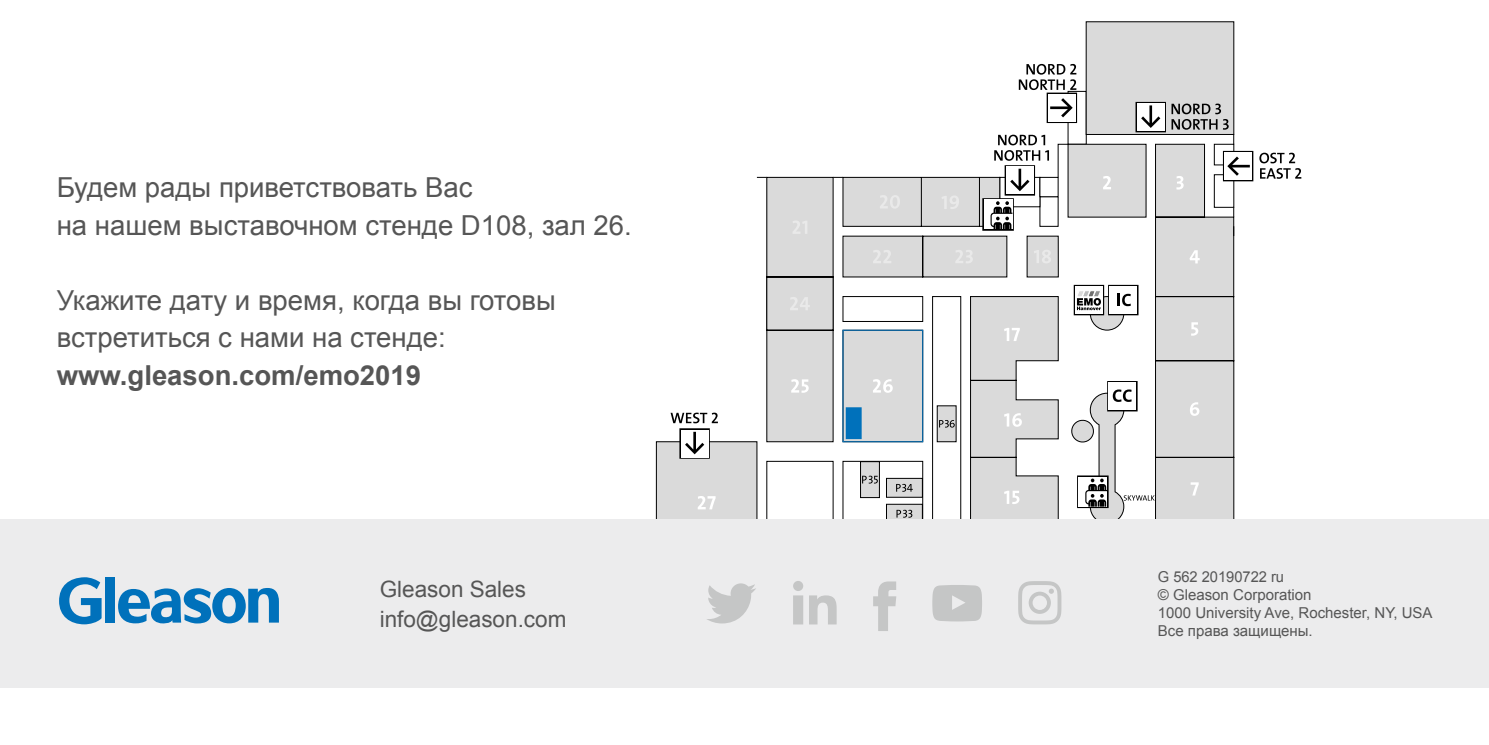
<style>
.page{position:relative;width:1489px;height:745px;background:#fff}
.page>*{position:absolute;margin:0;border:0;box-sizing:border-box;transform-origin:0 0}
.t1{font:27.5px/37.5px "Arial";color:#565656}
.t2{font:700 27.5px "Arial";color:#565656}
.t3{font:22.5px/30px "Arial";color:#565656}
.t4{font:15px/18px "Arial";color:#565656}
</style>
<div class="page">
<svg style="left:1041px;top:21px;width:193px;height:113px"></svg>
<svg style="left:655px;top:134px;width:579px;height:385px"></svg>
<div style="left:680px;top:429px;width:28px;height:28px;background:#fff"></div>
<svg style="left:685px;top:431px;width:19px;height:23px"></svg>
<svg style="left:670px;top:412px;width:48px;height:11px"></svg>
<div style="left:1222px;top:151px;width:31px;height:30px;border:3px solid #000"></div>
<div style="left:1224px;top:152px;width:27px;height:28px;background:#fff"></div>
<svg style="left:1227px;top:156px;width:22px;height:20px"></svg>
<svg style="left:1259px;top:153px;width:42px;height:26px"></svg>
<div style="left:1135px;top:102px;width:30px;height:30px;border:3px solid #000"></div>
<div style="left:1136px;top:103px;width:28px;height:28px;background:#fff"></div>
<svg style="left:1141px;top:105px;width:19px;height:23px"></svg>
<svg style="left:1171px;top:103px;width:57px;height:27px;background:#9a9a9a"></svg>
<div style="left:1046px;top:92px;width:31px;height:31px;border:3px solid #000"></div>
<div style="left:1047px;top:94px;width:28px;height:28px;background:#fff"></div>
<svg style="left:1050px;top:98px;width:22px;height:19px"></svg>
<svg style="left:1018px;top:64px;width:58px;height:26px"></svg>
<div style="left:1004px;top:165px;width:31px;height:30px;border:3px solid #000"></div>
<div style="left:1005px;top:166px;width:28px;height:28px;background:#fff"></div>
<svg style="left:1010px;top:169px;width:19px;height:22px"></svg>
<svg style="left:994px;top:135px;width:54px;height:26px"></svg>
<div style="left:1107px;top:285px;width:31px;height:30px;border:3px solid #000"></div>
<div style="left:1109px;top:286px;width:28px;height:28px;background:#fff"></div>
<svg style="left:1117px;top:293px;width:13px;height:13px"></svg>
<div style="left:1073px;top:285px;width:31px;height:30px;border:3px solid #000"></div>
<div style="left:1074px;top:286px;width:28px;height:28px;background:#fff"></div>
<svg style="left:1076px;top:291px;width:25px;height:19px"></svg>
<div style="left:1107px;top:381px;width:30px;height:30px;border:3px solid #000"></div>
<div style="left:1108px;top:382px;width:28px;height:28px;background:#fff"></div>
<div style="left:982px;top:198px;width:31px;height:32px;border:3px solid #000"></div>
<div style="left:983px;top:199px;width:29px;height:30px;background:#fff"></div>
<svg style="left:990px;top:201px;width:22px;height:28px"></svg>
<svg style="left:1070px;top:389px;width:84px;height:130px"></svg>
<svg style="left:1033px;top:249px;width:18px;height:14px"></svg>
<svg style="left:792px;top:220px;width:15px;height:14px"></svg>
<svg style="left:941px;top:195px;width:18px;height:14px"></svg>
<svg style="left:873px;top:250px;width:18px;height:13px"></svg>
<svg style="left:879px;top:195px;width:21px;height:13px"></svg>
<svg style="left:955px;top:250px;width:17px;height:13px"></svg>
<svg style="left:766px;top:296px;width:195px;height:223px"></svg>
<div style="left:845px;top:407px;width:16px;height:32px;background:#0071bb;border:4px solid #0071bb"></div>
<div style="left:0;top:519px;width:1488px;height:168px;background:#ececed"></div>
<svg style="left:59px;top:577px;width:43px;height:47px"></svg>
<div style="left:105px;top:576px;width:10px;height:46px;background:#0071bb"></div>
<svg style="left:118px;top:588px;width:161px;height:35px"></svg>
<svg style="left:873px;top:581px;width:23px;height:49px"></svg>
<svg style="left:1018px;top:581px;width:43px;height:43px"></svg>
<svg style="left:793px;top:581px;width:43px;height:43px"></svg>
<svg style="left:707px;top:583px;width:49px;height:41px"></svg>
<svg style="left:932px;top:585px;width:50px;height:36px;background:#c9c9ca"></svg>
<p class="t1" style="left:57px;top:169px;width:576px">Будем рады приветствовать Вас<br>на нашем выставочном стенде D108, зал 26.</p>
<p class="t1" style="left:57px;top:281px;width:500px">Укажите дату и время, когда вы готовы встретиться с нами на стенде:</p>
<p class="t2" style="left:57px;top:357px;width:366px">www.gleason.com/emo2019</p>
<p class="t3" style="left:379px;top:574px;width:188px">Gleason Sales info@gleason.com</p>
<p class="t4" style="left:1157px;top:567px;width:276px">G 562 20190722 ru<br>© Gleason Corporation<br>1000 University Ave, Rochester, NY, USA<br>Все права защищены.</p>
</div>
